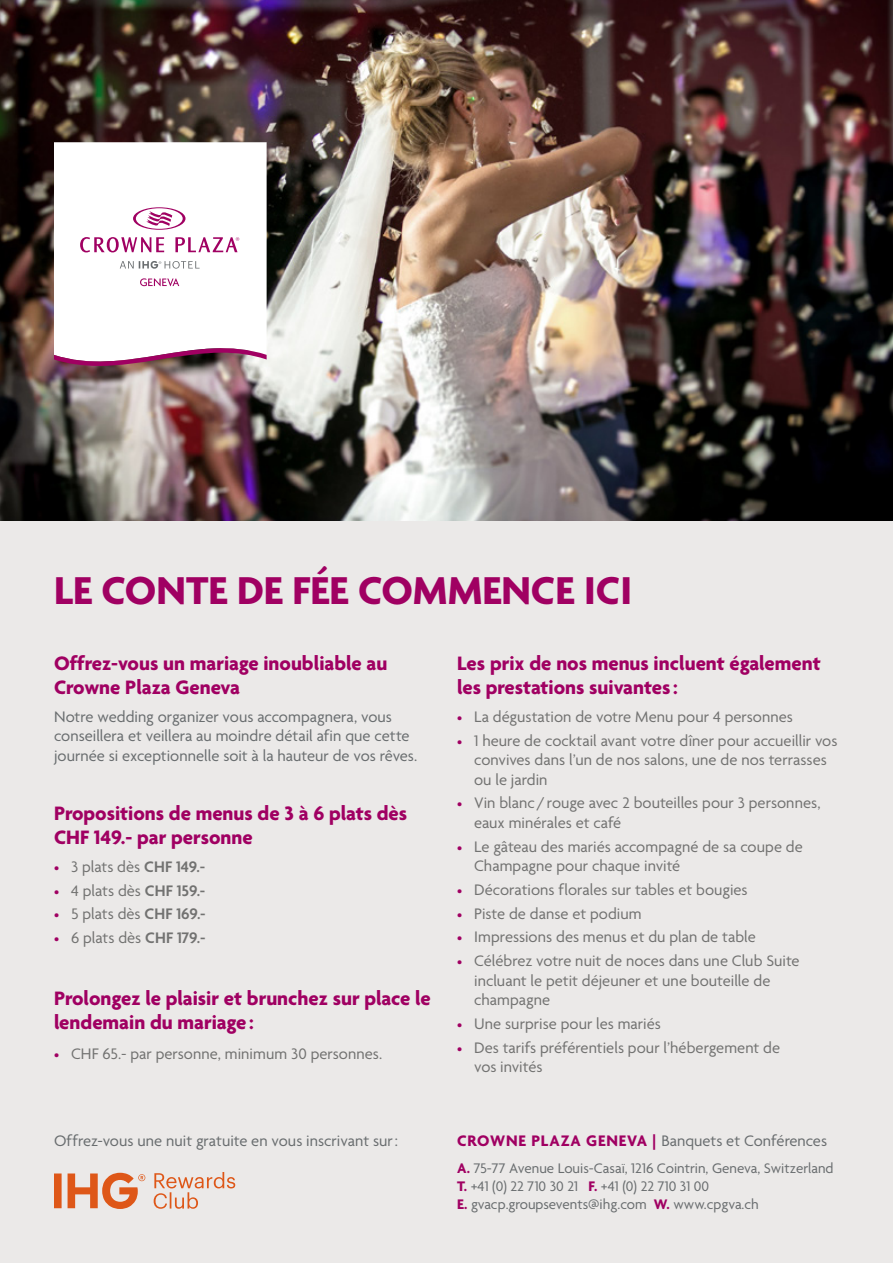
<style>
.page{position:relative;width:893px;height:1263px;background:#ebe9e8}
.page>*{position:absolute;margin:0;border:0;box-sizing:border-box;transform-origin:0 0}
.t1{font:700 42px "Agenda";color:#a00062}
.t2{font:700 21px/24px "Agenda";color:#a00062}
.t3{font:16.5px/19.5px "Agenda";color:#727271}
.t4{font:16.5px/19.5px "Agenda";color:#696d6f}
.t5{font:15px/18px "Agenda";color:#696d6f}
.s1{font-weight:500;font-size:13.5px;color:#a00062}
.s2{font-weight:600}
.s3{font-weight:700;color:#a00062}
</style>
<div class="page">
<img style="left:0;top:0;width:893px;height:521px">
<div style="left:54px;top:142px;width:213px;height:190px;background:#fff"></div>
<img style="left:54px;top:332px;width:213px;height:34px">
<svg style="left:80px;top:237px;width:84px;height:15px"></svg>
<svg style="left:175px;top:237px;width:64px;height:15px"></svg>
<svg style="left:120px;top:261px;width:80px;height:8px"></svg>
<svg style="left:140px;top:278px;width:39px;height:8px"></svg>
<svg style="left:133px;top:207px;width:53px;height:23px"></svg>
<svg style="left:54px;top:1172px;width:181px;height:37px"></svg>
<h1 class="t1" style="left:54px;top:568px;width:579px">LE CONTE DE FÉE COMMENCE ICI</h1>
<p class="t2" style="left:54px;top:652px;width:335px">Offrez-vous un mariage inoubliable au<br>Crowne Plaza Geneva</p>
<p class="t4" style="left:54px;top:708px;width:365px">Notre wedding organizer vous accompagnera, vous conseillera et veillera au moindre détail afin que cette journée si exceptionnelle soit à la hauteur de vos rêves.</p>
<p class="t2" style="left:54px;top:802px;width:355px">Propositions de menus de 3 à 6 plats dès<br>CHF 149.- par personne</p>
<p class="t3" style="left:54px;top:858px;width:153px"><span class="s1">•</span> 3 plats dès <span class="s2">CHF 149.-</span></p>
<p class="t3" style="left:54px;top:881px;width:153px"><span class="s1">•</span> 4 plats dès <span class="s2">CHF 159.-</span></p>
<p class="t3" style="left:54px;top:905px;width:153px"><span class="s1">•</span> 5 plats dès <span class="s2">CHF 169.-</span></p>
<p class="t3" style="left:54px;top:929px;width:153px"><span class="s1">•</span> 6 plats dès <span class="s2">CHF 179.-</span></p>
<p class="t2" style="left:54px;top:988px;width:378px">Prolongez le plaisir et brunchez sur place le lendemain du mariage :</p>
<p class="t3" style="left:54px;top:1045px;width:330px"><span class="s1">•</span> CHF 65.- par personne, minimum 30 personnes.</p>
<p class="t4" style="left:54px;top:1132px;width:346px">Offrez-vous une nuit gratuite en vous inscrivant sur:</p>
<p class="t2" style="left:457px;top:652px;width:365px">Les prix de nos menus incluent également les prestations suivantes:</p>
<p class="t3" style="left:457px;top:708px;width:337px"><span class="s1">•</span> La dégustation de votre Menu pour 4 personnes</p>
<p class="t3" style="left:474px;top:732px;width:365px;text-indent:-17px"><span class="s1">•</span> 1 heure de cocktail avant votre dîner pour accueillir vos convives dans l’un de nos salons, une de nos terrasses ou le jardin</p>
<p class="t3" style="left:474px;top:794px;width:348px;text-indent:-17px"><span class="s1">•</span> Vin blanc / rouge avec 2 bouteilles pour 3 personnes, eaux minérales et café</p>
<p class="t3" style="left:474px;top:838px;width:330px;text-indent:-17px"><span class="s1">•</span> Le gâteau des mariés accompagné de sa coupe de<br>Champagne pour chaque invité</p>
<p class="t3" style="left:457px;top:881px;width:292px"><span class="s1">•</span> Décorations florales sur tables et bougies</p>
<p class="t3" style="left:457px;top:905px;width:186px"><span class="s1">•</span> Piste de danse et podium</p>
<p class="t3" style="left:457px;top:928px;width:300px"><span class="s1">•</span> Impressions des menus et du plan de table</p>
<p class="t3" style="left:474px;top:952px;width:327px;text-indent:-17px"><span class="s1">•</span> Célébrez votre nuit de noces dans une Club Suite incluant le petit déjeuner et une bouteille de champagne</p>
<p class="t3" style="left:457px;top:1015px;width:205px"><span class="s1">•</span> Une surprise pour les mariés</p>
<p class="t3" style="left:474px;top:1039px;width:308px;text-indent:-17px"><span class="s1">•</span> Des tarifs préférentiels pour l’hébergement de vos invités</p>
<p class="t4" style="left:457px;top:1132px;width:371px"><span class="s3">CROWNE PLAZA GENEVA |</span> Banquets et Conférences</p>
<p class="t5" style="left:457px;top:1160px;width:378px"><span class="s3">A.</span> 75-77 Avenue Louis-Casaï, 1216 Cointrin, Geneva, Switzerland<br><span class="s3">T.</span> +41 (0) 22 710 30 21 <span class="s3">F.</span> +41 (0) 22 710 31 00<br><span class="s3">E.</span> gvacp.groupsevents@ihg.com <span class="s3">W.</span> www.cpgva.ch</p>
</div>
